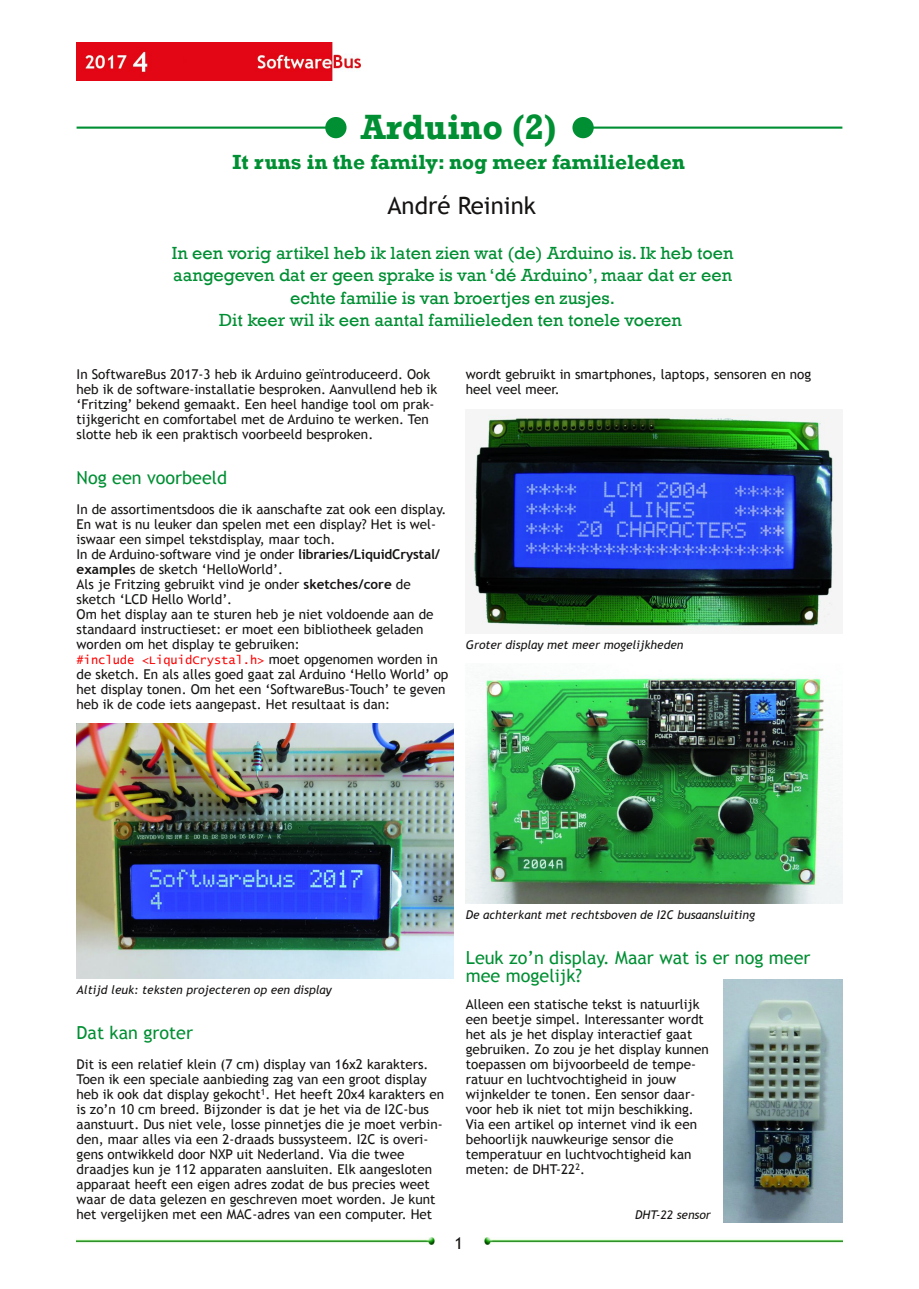
<style>
.page{position:relative;width:919px;height:1289px;background:#fff}
.page>*{position:absolute;margin:0;border:0;box-sizing:border-box;transform-origin:0 0}
.t1{font:700 36px "Rockwell";color:#008f33}
.t2{font:24px "Trebuchet MS";color:#161413}
.t3{font:700 21px "Rockwell";color:#008f33}
.t4{font:18px/22.5px "Rockwell";color:#008f33;text-align:center}
.t5{font:18px/18px "Trebuchet MS";color:#008f33}
.t6{font:16.5px "Trebuchet MS";color:#161413}
.t7{font:13.5px/15px "Trebuchet MS";color:#161413}
.t8{font:italic 12px "Trebuchet MS";color:#161413}
.t9{font:12px "Lucida Console";color:#f00}
.s1{font-weight:700}
.s2{font-family:"Trebuchet MS";font-size:13.5px;color:#161413}
</style>
<div class="page">
<img style="left:77px;top:43px;width:283px;height:38px">
<img style="left:77px;top:1237px;width:358px;height:7px">
<img style="left:484px;top:1237px;width:358px;height:7px">
<hr style="left:583px;top:126px;width:259px;height:3px;background:#008f33">
<div style="left:572px;top:117px;width:21px;height:21px;background:#008f33;border-radius:50%"></div>
<hr style="left:77px;top:126px;width:259px;height:3px;background:#008f33">
<div style="left:325px;top:117px;width:21px;height:21px;background:#008f33;border-radius:50%"></div>
<img style="left:77px;top:723px;width:376px;height:255px">
<img style="left:470px;top:414px;width:366px;height:216px">
<img style="left:466px;top:675px;width:376px;height:228px">
<img style="left:723px;top:979px;width:119px;height:243px">
<h1 class="t1" style="left:361px;top:105px;width:197px">Arduino (2)</h1>
<h3 class="t3" style="left:233px;top:149px;width:453px">It runs in the family: nog meer familieleden</h3>
<h2 class="t2" style="left:387px;top:191px;width:150px">André Reinink</h2>
<h3 class="t4" style="left:172px;top:241px;width:563px">In een vorig artikel heb ik laten zien wat (de) Arduino is. Ik heb toen aangegeven dat er geen sprake is van ‘dé Arduino’, maar dat er een echte familie is van broertjes en zusjes.<br>Dit keer wil ik een aantal familieleden ten tonele voeren</h3>
<p class="t7" style="left:77px;top:366px;width:362px">In SoftwareBus 2017‐3 heb ik Arduino geïntroduceerd. Ook heb ik de software‐installatie besproken. Aanvullend heb ik ‘Fritzing’ bekend gemaakt. Een heel handige tool om prak‐ tijkgericht en comfortabel met de Arduino te werken. Ten slotte heb ik een praktisch voorbeeld besproken.</p>
<h3 class="t5" style="left:77px;top:468px;width:152px">Nog een voorbeeld</h3>
<p class="t7" style="left:77px;top:501px;width:371px">In de assortimentsdoos die ik aanschafte zat ook een display.<br>En wat is nu leuker dan spelen met een display? Het is wel‐ iswaar een simpel tekstdisplay, maar toch.<br>In de Arduino‐software vind je onder <span class="s1">libraries/LiquidCrystal/ example</span>s de sketch ‘HelloWorld’.<br>Als je Fritzing gebruikt vind je onder <span class="s1">sketches/core</span> de sketch ‘LCD Hello World’.<br>Om het display aan te sturen heb je niet voldoende aan de standaard instructieset: er moet een bibliotheek geladen worden om het display te gebruiken:</p>
<p class="t9" style="left:77px;top:654px;width:362px">#include &lt;LiquidCrystal.h&gt; <span class="s2">moet opgenomen worden in</span></p>
<p class="t7" style="left:77px;top:666px;width:373px">de sketch. En als alles goed gaat zal Arduino ‘Hello World’ op het display tonen. Om het een ‘SoftwareBus‐Touch’ te geven heb ik de code iets aangepast. Het resultaat is dan:</p>
<p class="t7" style="left:466px;top:366px;width:347px">wordt gebruikt in smartphones, laptops, sensoren en nog heel veel meer.</p>
<p class="t8" style="left:466px;top:637px;width:219px">Groter display met meer mogelijkheden</p>
<p class="t8" style="left:77px;top:982px;width:257px">Altijd leuk: teksten projecteren op een display</p>
<h3 class="t5" style="left:77px;top:1023px;width:118px">Dat kan groter</h3>
<p class="t7" style="left:77px;top:1056px;width:369px">Dit is een relatief klein (7 cm) display van 16x2 karakters.<br>Toen ik een speciale aanbieding zag van een groot display heb ik ook dat display gekocht<sup>1</sup>. Het heeft 20x4 karakters en is zo’n 10 cm breed. Bijzonder is dat je het via de I2C‐bus aanstuurt. Dus niet vele, losse pinnetjes die je moet verbin‐ den, maar alles via een 2‐draads bussysteem. I2C is overi‐ gens ontwikkeld door NXP uit Nederland. Via die twee draadjes kun je 112 apparaten aansluiten. Elk aangesloten apparaat heeft een eigen adres zodat de bus precies weet waar de data gelezen en geschreven moet worden. Je kunt het vergelijken met een MAC‐adres van een computer. Het</p>
<p class="t8" style="left:466px;top:907px;width:291px">De achterkant met rechtsboven de I2C busaansluiting</p>
<h3 class="t5" style="left:466px;top:948px;width:346px">Leuk zo’n display. Maar wat is er nog meer mee mogelijk?</h3>
<p class="t7" style="left:466px;top:996px;width:244px">Alleen een statische tekst is natuurlijk een beetje simpel. Interessanter wordt het als je het display interactief gaat gebruiken. Zo zou je het display kunnen toepassen om bijvoorbeeld de tempe‐ ratuur en luchtvochtigheid in jouw wijnkelder te tonen. Een sensor daar‐ voor heb ik niet tot mijn beschikking.<br>Via een artikel op internet vind ik een behoorlijk nauwkeurige sensor die temperatuur en luchtvochtigheid kan meten: de DHT‐22<sup>2</sup>.</p>
<p class="t8" style="left:635px;top:1207px;width:77px">DHT‐22 sensor</p>
<p class="t6" style="left:454px;top:1233px;width:10px">1</p>
</div>
